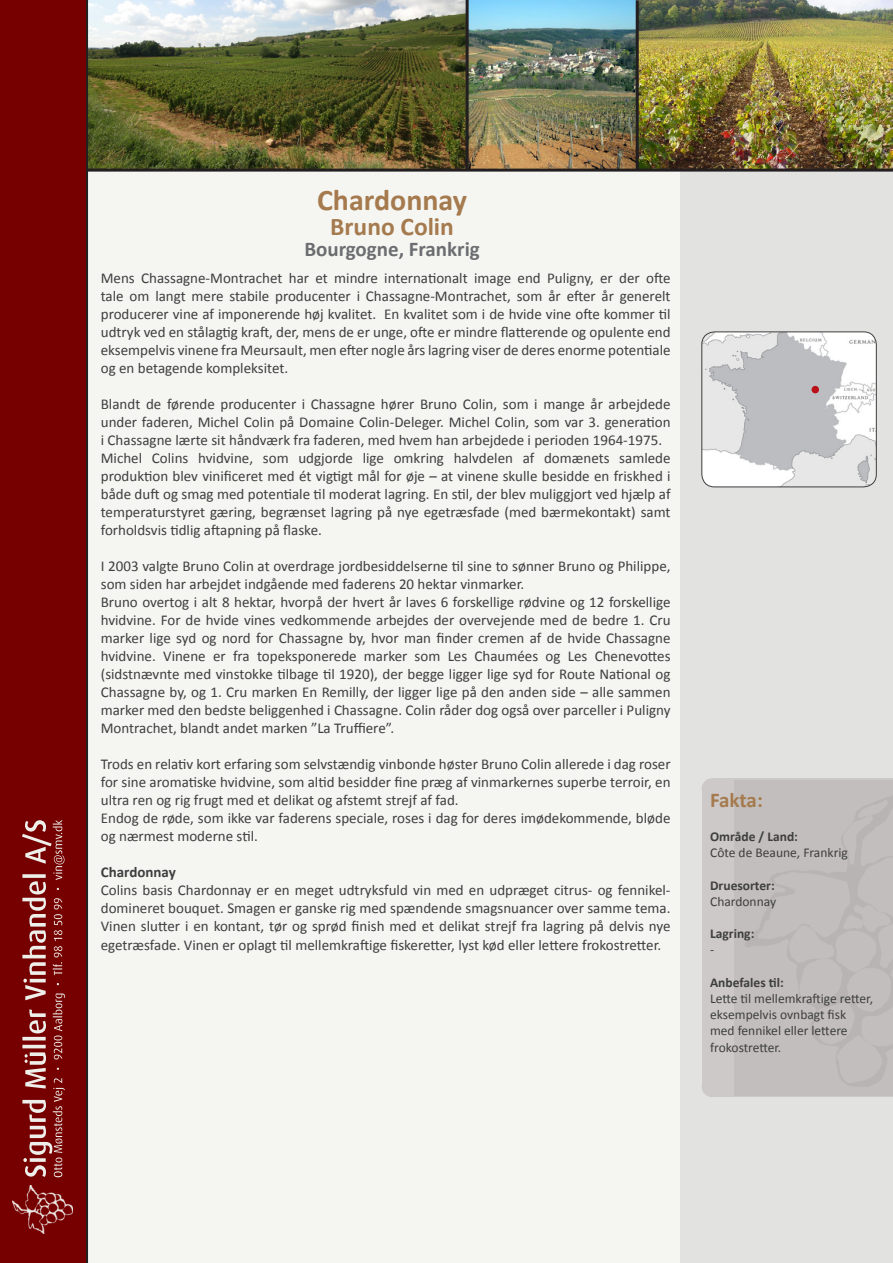
<style>
.page{position:relative;width:893px;height:1263px;background:#f5f6f1}
.page>*{position:absolute;margin:0;border:0;box-sizing:border-box;transform-origin:0 0}
.t1{font:700 30px "Calibri";color:#a57a4e}
.t2{font:700 25.5px "Calibri";color:#a57a4e}
.t3{font:700 21px "Calibri";color:#6c6d70}
.t4{font:700 21px "Calibri";letter-spacing:-.005em;color:#a57a4e}
.t5{font:15px/18px "Calibri";color:#3e3e3f;text-align:justify}
.t6{font:700 15px "Calibri";color:#3e3e3f}
.t7{font:13.5px/16.2px "Calibri";color:#3e3e3f}
.t8{font:700 13.5px "Calibri";color:#3e3e3f}
</style>
<div class="page">
<div style="left:680px;top:0;width:213px;height:1263px;background:#e2e2e1"></div>
<div style="left:712px;top:778px;width:181px;height:319px;background:#c2bebd"></div>
<div style="left:702px;top:789px;width:12px;height:297px;background:#cdc9c8"></div>
<div style="left:702px;top:778px;width:21px;height:21px;background:#cdc9c8;border-radius:50%"></div>
<div style="left:702px;top:1076px;width:21px;height:21px;background:#cdc9c8;border-radius:50%"></div>
<img style="left:88px;top:0;width:805px;height:169px">
<hr style="left:85px;top:0;width:3px;height:1263px;background:#231f20">
<div style="left:0;top:0;width:85px;height:1263px;background:#760000"></div>
<svg style="left:22px;top:820px;width:43px;height:357px"></svg>
<hr style="left:86px;top:169px;width:807px;height:3px;background:#231f20">
<hr style="left:466px;top:0;width:3px;height:170px;background:#231f20">
<hr style="left:636px;top:0;width:3px;height:170px;background:#231f20">
<img style="left:13px;top:1186px;width:59px;height:47px">
<img style="left:702px;top:332px;width:174px;height:155px">
<div style="left:702px;top:332px;width:174px;height:155px;border:1px solid #3e3e3f;border-radius:13px"></div>
<svg style="left:811px;top:386px;width:8px;height:7px"></svg>
<p class="t1" style="left:317px;top:180px;width:151px">Chardonnay</p>
<p class="t2" style="left:330px;top:210px;width:125px">Bruno Colin</p>
<p class="t3" style="left:304px;top:236px;width:177px">Bourgogne, Frankrig</p>
<p class="t5" style="left:101px;top:269px;width:571px">Mens Chassagne-Montrachet har et mindre internationalt image end Puligny, er der ofte tale om langt mere stabile producenter i Chassagne-Montrachet, som år efter år generelt producerer vine af imponerende høj kvalitet. En kvalitet som i de hvide vine ofte kommer til udtryk ved en stålagtig kraft, der, mens de er unge, ofte er mindre flatterende og opulente end eksempelvis vinene fra Meursault, men efter nogle års lagring viser de deres enorme potentiale og en betagende kompleksitet.</p>
<p class="t5" style="left:101px;top:395px;width:571px">Blandt de førende producenter i Chassagne hører Bruno Colin, som i mange år arbejdede under faderen, Michel Colin på Domaine Colin-Deleger. Michel Colin, som var 3. generation i Chassagne lærte sit håndværk fra faderen, med hvem han arbejdede i perioden 1964-1975.</p>
<p class="t5" style="left:101px;top:449px;width:571px">Michel Colins hvidvine, som udgjorde lige omkring halvdelen af domænets samlede produktion blev vinificeret med ét vigtigt mål for øje – at vinene skulle besidde en friskhed i både duft og smag med potentiale til moderat lagring. En stil, der blev muliggjort ved hjælp af temperaturstyret gæring, begrænset lagring på nye egetræsfade (med bærmekontakt) samt forholdsvis tidlig aftapning på flaske.</p>
<p class="t5" style="left:101px;top:557px;width:571px">I 2003 valgte Bruno Colin at overdrage jordbesiddelserne til sine to sønner Bruno og Philippe, som siden har arbejdet indgående med faderens 20 hektar vinmarker.</p>
<p class="t5" style="left:101px;top:593px;width:571px">Bruno overtog i alt 8 hektar, hvorpå der hvert år laves 6 forskellige rødvine og 12 forskellige hvidvine. For de hvide vines vedkommende arbejdes der overvejende med de bedre 1. Cru marker lige syd og nord for Chassagne by, hvor man finder cremen af de hvide Chassagne hvidvine. Vinene er fra topeksponerede marker som Les Chaumées og Les Chenevottes (sidstnævnte med vinstokke tilbage til 1920), der begge ligger lige syd for Route National og Chassagne by, og 1. Cru marken En Remilly, der ligger lige på den anden side – alle sammen marker med den bedste beliggenhed i Chassagne. Colin råder dog også over parceller i Puligny Montrachet, blandt andet marken ”La Truffiere”.</p>
<p class="t5" style="left:101px;top:755px;width:571px">Trods en relativ kort erfaring som selvstændig vinbonde høster Bruno Colin allerede i dag roser for sine aromatiske hvidvine, som altid besidder fine præg af vinmarkernes superbe terroir, en ultra ren og rig frugt med et delikat og afstemt strejf af fad.</p>
<p class="t5" style="left:101px;top:809px;width:571px">Endog de røde, som ikke var faderens speciale, roses i dag for deres imødekommende, bløde og nærmest moderne stil.</p>
<p class="t6" style="left:101px;top:863px;width:76px">Chardonnay</p>
<p class="t5" style="left:101px;top:881px;width:571px">Colins basis Chardonnay er en meget udtryksfuld vin med en udpræget citrus- og fennikel&shy;domineret bouquet. Smagen er ganske rig med spændende smagsnuancer over samme tema.<br>Vinen slutter i en kontant, tør og sprød finish med et delikat strejf fra lagring på delvis nye egetræsfade. Vinen er oplagt til mellemkraftige fiskeretter, lyst kød eller lettere frokostretter.</p>
<p class="t4" style="left:710px;top:786px;width:54px">Fakta:</p>
<p class="t8" style="left:710px;top:828px;width:89px">Område / Land:</p>
<p class="t7" style="left:710px;top:844px;width:139px">Côte de Beaune, Frankrig</p>
<p class="t8" style="left:710px;top:876px;width:66px">Druesorter:</p>
<p class="t7" style="left:710px;top:893px;width:68px">Chardonnay</p>
<p class="t8" style="left:710px;top:925px;width:46px">Lagring:</p>
<p class="t7" style="left:710px;top:942px;width:6px">-</p>
<p class="t8" style="left:710px;top:974px;width:75px">Anbefales til:</p>
<p class="t7" style="left:710px;top:990px;width:164px">Lette til mellemkraftige retter, eksempelvis ovnbagt fisk med fennikel eller lettere frokostretter.</p>
</div>
